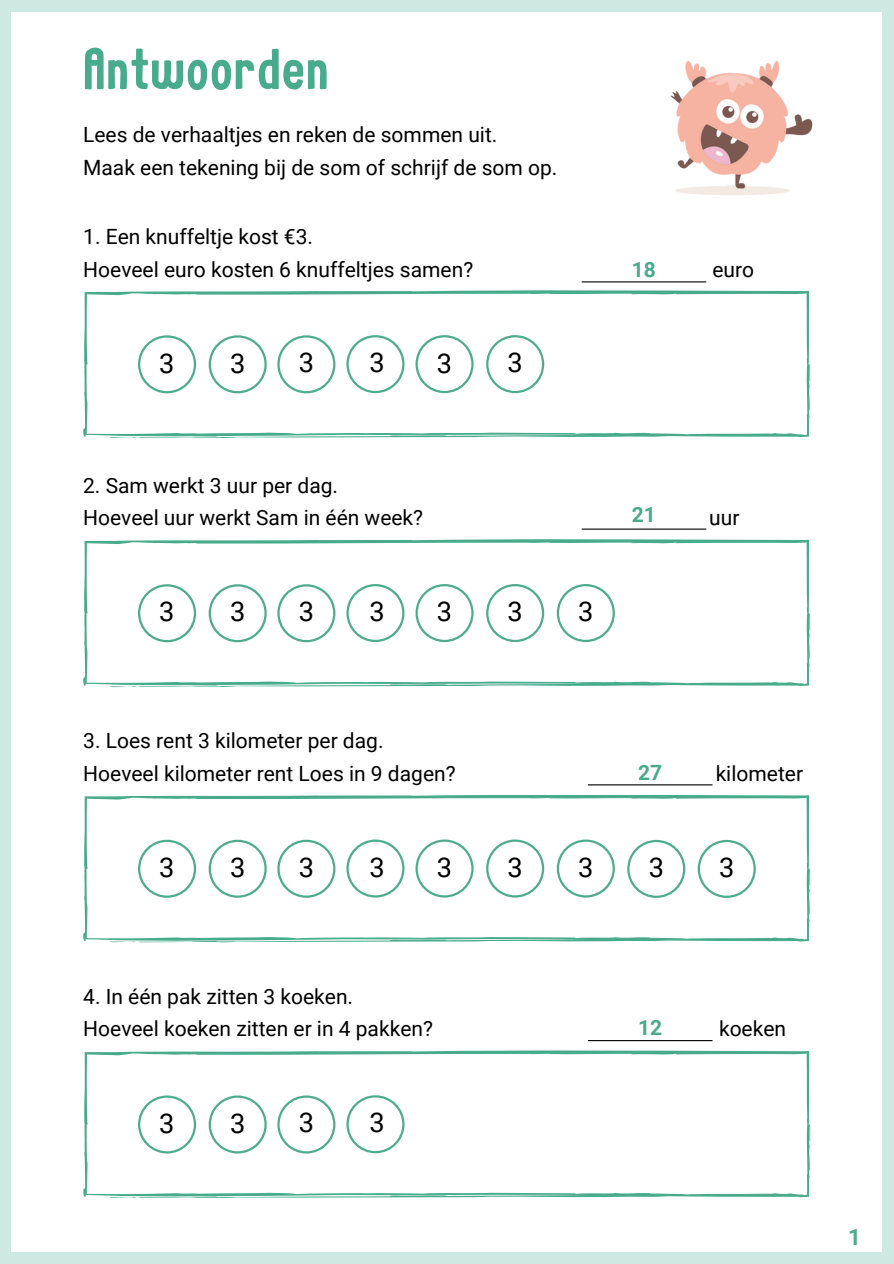
<style>
.page{position:relative;width:894px;height:1264px;background:#fff}
.page>*{position:absolute;margin:0;border:0;box-sizing:border-box;transform-origin:0 0}
.t1{font:57px "Childling";letter-spacing:.02em;color:#48ab8b}
.t2{font:27.15px "Roboto";color:#000}
.t3{font:700 22.5px "Roboto";color:#4eac8e}
.t4{font:21px "Roboto";color:#000}
.t5{font:700 21px "Roboto";color:#48ab8b}
</style>
<div class="page">
<div style="left:0;top:0;width:893px;height:1263px;background:#cee8e2"></div>
<div style="left:11px;top:12px;width:871px;height:1239px;background:#fff"></div>
<svg style="left:83px;top:290px;width:727px;height:148px"></svg>
<hr style="left:581px;top:281px;width:125px;height:1px;background:#000">
<svg style="left:83px;top:539px;width:727px;height:148px"></svg>
<hr style="left:581px;top:528px;width:125px;height:1px;background:#000">
<svg style="left:83px;top:795px;width:727px;height:147px"></svg>
<hr style="left:587px;top:784px;width:125px;height:1px;background:#000">
<svg style="left:83px;top:1050px;width:727px;height:148px"></svg>
<hr style="left:587px;top:1040px;width:125px;height:1px;background:#000">
<img style="left:670px;top:60px;width:143px;height:135px">
<svg style="left:138px;top:839px;width:58px;height:58px"></svg>
<svg style="left:208px;top:839px;width:59px;height:58px"></svg>
<svg style="left:277px;top:839px;width:58px;height:58px"></svg>
<svg style="left:346px;top:839px;width:58px;height:58px"></svg>
<svg style="left:415px;top:839px;width:58px;height:58px"></svg>
<svg style="left:486px;top:839px;width:58px;height:58px"></svg>
<svg style="left:556px;top:839px;width:58px;height:58px"></svg>
<svg style="left:627px;top:839px;width:58px;height:58px"></svg>
<svg style="left:697px;top:839px;width:58px;height:58px"></svg>
<svg style="left:138px;top:584px;width:58px;height:58px"></svg>
<svg style="left:208px;top:584px;width:59px;height:58px"></svg>
<svg style="left:277px;top:584px;width:58px;height:58px"></svg>
<svg style="left:346px;top:584px;width:58px;height:58px"></svg>
<svg style="left:415px;top:584px;width:58px;height:58px"></svg>
<svg style="left:486px;top:584px;width:58px;height:58px"></svg>
<svg style="left:556px;top:584px;width:58px;height:58px"></svg>
<svg style="left:138px;top:335px;width:58px;height:58px"></svg>
<svg style="left:208px;top:335px;width:59px;height:58px"></svg>
<svg style="left:277px;top:335px;width:58px;height:58px"></svg>
<svg style="left:346px;top:335px;width:58px;height:58px"></svg>
<svg style="left:415px;top:335px;width:58px;height:58px"></svg>
<svg style="left:486px;top:335px;width:58px;height:58px"></svg>
<svg style="left:138px;top:1095px;width:58px;height:58px"></svg>
<svg style="left:208px;top:1095px;width:59px;height:58px"></svg>
<svg style="left:277px;top:1095px;width:58px;height:58px"></svg>
<svg style="left:346px;top:1095px;width:58px;height:58px"></svg>
<p class="t1" style="left:83px;top:44px;width:246px">Antwoorden</p>
<p class="t4" style="left:83px;top:123px;width:415px">Lees de verhaaltjes en reken de sommen uit.</p>
<p class="t4" style="left:83px;top:155px;width:475px">Maak een tekening bij de som of schrijf de som op.</p>
<p class="t4" style="left:83px;top:224px;width:231px">1. Een knuffeltje kost €3.</p>
<p class="t4" style="left:83px;top:257px;width:391px">Hoeveel euro kosten 6 knuffeltjes samen?</p>
<p class="t4" style="left:712px;top:257px;width:43px">euro</p>
<p class="t5" style="left:631px;top:257px;width:26px">18</p>
<p class="t2" style="left:159px;top:347px;width:17px">3</p>
<p class="t2" style="left:230px;top:347px;width:17px">3</p>
<p class="t2" style="left:299px;top:347px;width:17px">3</p>
<p class="t2" style="left:369px;top:347px;width:17px">3</p>
<p class="t2" style="left:437px;top:347px;width:17px">3</p>
<p class="t2" style="left:507px;top:347px;width:17px">3</p>
<h1 class="t4" style="left:83px;top:473px;width:256px">2. Sam werkt 3 uur per dag.</h1>
<p class="t4" style="left:83px;top:505px;width:341px">Hoeveel uur werkt Sam in één week?</p>
<p class="t4" style="left:709px;top:505px;width:32px">uur</p>
<p class="t5" style="left:631px;top:502px;width:26px">21</p>
<p class="t2" style="left:159px;top:596px;width:17px">3</p>
<p class="t2" style="left:230px;top:596px;width:17px">3</p>
<p class="t2" style="left:299px;top:596px;width:17px">3</p>
<p class="t2" style="left:369px;top:596px;width:17px">3</p>
<p class="t2" style="left:437px;top:596px;width:17px">3</p>
<p class="t2" style="left:507px;top:596px;width:17px">3</p>
<p class="t2" style="left:578px;top:596px;width:17px">3</p>
<p class="t4" style="left:83px;top:728px;width:302px">3. Loes rent 3 kilometer per dag.</p>
<p class="t4" style="left:83px;top:761px;width:374px">Hoeveel kilometer rent Loes in 9 dagen?</p>
<p class="t4" style="left:715px;top:761px;width:89px">kilometer</p>
<p class="t5" style="left:638px;top:760px;width:26px">27</p>
<p class="t2" style="left:159px;top:851px;width:17px">3</p>
<p class="t2" style="left:230px;top:851px;width:17px">3</p>
<p class="t2" style="left:299px;top:851px;width:17px">3</p>
<p class="t2" style="left:369px;top:851px;width:17px">3</p>
<p class="t2" style="left:437px;top:851px;width:17px">3</p>
<p class="t2" style="left:507px;top:851px;width:17px">3</p>
<p class="t2" style="left:578px;top:851px;width:17px">3</p>
<p class="t2" style="left:648px;top:851px;width:17px">3</p>
<p class="t2" style="left:719px;top:851px;width:17px">3</p>
<p class="t4" style="left:83px;top:984px;width:271px">4. In één pak zitten 3 koeken.</p>
<p class="t4" style="left:83px;top:1016px;width:351px">Hoeveel koeken zitten er in 4 pakken?</p>
<p class="t4" style="left:718px;top:1016px;width:69px">koeken</p>
<p class="t5" style="left:638px;top:1015px;width:26px">12</p>
<p class="t2" style="left:159px;top:1107px;width:17px">3</p>
<p class="t2" style="left:230px;top:1107px;width:17px">3</p>
<p class="t2" style="left:299px;top:1107px;width:17px">3</p>
<p class="t2" style="left:369px;top:1107px;width:17px">3</p>
<p class="t3" style="left:848px;top:1224px;width:14px">1</p>
</div>
